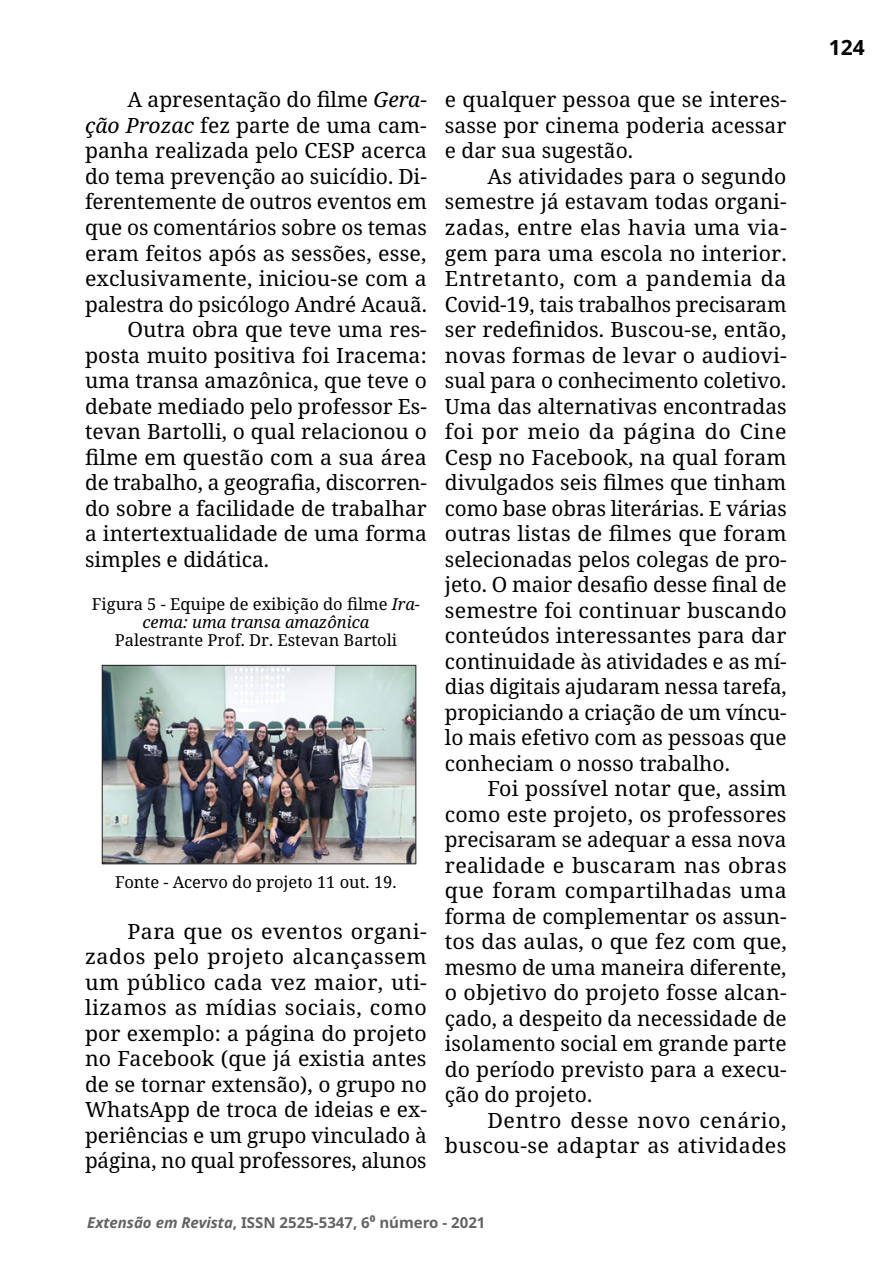
<style>
.page{position:relative;width:893px;height:1263px;background:#fff}
.page>*{position:absolute;margin:0;border:0;box-sizing:border-box;transform-origin:0 0}
.t1{font:21px/25.5px "Noto Serif";color:#000;text-align:justify}
.t2{font:21px/25.5px "Noto Serif";letter-spacing:.02em;color:#000;text-align:right}
.t3{font:700 21px "Noto Sans";color:#000}
.t4{font:16.5px/18px "Noto Serif";color:#000;text-align:center}
.t5{font:700 15px "Noto Sans";color:#646363}
.s1{font-style:italic}
</style>
<div class="page">
<img style="left:102px;top:664px;width:314px;height:200px">
<p class="t1" style="left:128px;top:88px;width:301px">A apresentação do filme <span class="s1">Gera-</span></p>
<p class="t1" style="left:85px;top:113px;width:343px"><span class="s1">ção Prozac</span> fez parte de uma cam-</p>
<p class="t1" style="left:85px;top:139px;width:343px">panha realizada pelo CESP acerca</p>
<p class="t1" style="left:85px;top:164px;width:343px">do tema prevenção ao suicídio. Di-</p>
<p class="t1" style="left:85px;top:190px;width:343px">ferentemente de outros eventos em</p>
<p class="t1" style="left:85px;top:215px;width:343px">que os comentários sobre os temas</p>
<p class="t1" style="left:85px;top:241px;width:343px">eram feitos após as sessões, esse,</p>
<p class="t1" style="left:85px;top:266px;width:343px">exclusivamente, iniciou-se com a</p>
<p class="t1" style="left:85px;top:292px;width:343px">palestra do psicólogo André Acauã.</p>
<p class="t1" style="left:128px;top:317px;width:301px">Outra obra que teve uma res-</p>
<p class="t1" style="left:85px;top:343px;width:343px">posta muito positiva foi Iracema:</p>
<p class="t1" style="left:85px;top:368px;width:343px">uma transa amazônica, que teve o</p>
<p class="t1" style="left:85px;top:394px;width:343px">debate mediado pelo professor Es-</p>
<p class="t1" style="left:85px;top:419px;width:343px">tevan Bartolli, o qual relacionou o</p>
<p class="t1" style="left:85px;top:445px;width:343px">filme em questão com a sua área</p>
<p class="t1" style="left:85px;top:470px;width:343px">de trabalho, a geografia, discorren-</p>
<p class="t1" style="left:85px;top:496px;width:343px">do sobre a facilidade de trabalhar</p>
<p class="t1" style="left:85px;top:521px;width:343px">a intertextualidade de uma forma</p>
<p class="t1" style="left:85px;top:547px;width:186px">simples e didática.</p>
<p class="t4" style="left:92px;top:596px;width:330px">Figura 5 - Equipe de exibição do filme <span class="s1">Ira&shy;cema: uma transa amazônica</span></p>
<p class="t4" style="left:115px;top:632px;width:284px">Palestrante Prof. Dr. Estevan Bartoli</p>
<p class="t4" style="left:115px;top:873px;width:283px">Fonte - Acervo do projeto 11 out. 19.</p>
<p class="t1" style="left:85px;top:919px;width:343px;text-indent:43px">Para que os eventos organi&shy;zados pelo projeto alcançassem um público cada vez maior, uti&shy;lizamos as mídias sociais, como por exemplo: a página do projeto no Facebook (que já existia antes de se tornar extensão), o grupo no WhatsApp de troca de ideias e ex&shy;periências e um grupo vinculado à página, no qual professores, alunos</p>
<p class="t1" style="left:445px;top:88px;width:343px">e qualquer pessoa que se interes&shy;sasse por cinema poderia acessar e dar sua sugestão.</p>
<p class="t1" style="left:445px;top:164px;width:343px;text-indent:43px">As atividades para o segundo semestre já estavam todas organi&shy;zadas, entre elas havia uma via&shy;gem para uma escola no interior.<br>Entretanto, com a pandemia da Covid-19, tais trabalhos precisaram ser redefinidos. Buscou-se, então, novas formas de levar o audiovi&shy;sual para o conhecimento coletivo.<br>Uma das alternativas encontradas foi por meio da página do Cine Cesp no Facebook, na qual foram divulgados seis filmes que tinham como base obras literárias. E várias outras listas de filmes que foram selecionadas pelos colegas de pro&shy;jeto. O maior desafio desse final de semestre foi continuar buscando conteúdos interessantes para dar continuidade às atividades e as mí&shy;dias digitais ajudaram nessa tarefa, propiciando a criação de um víncu&shy;lo mais efetivo com as pessoas que conheciam o nosso trabalho.</p>
<p class="t1" style="left:445px;top:776px;width:344px;text-indent:43px">Foi possível notar que, assim como este projeto, os professores precisaram se adequar a essa nova realidade e buscaram nas obras que foram compartilhadas uma forma de complementar os assun&shy;tos das aulas, o que fez com que, mesmo de uma maneira diferente, o objetivo do projeto fosse alcan&shy;çado, a despeito da necessidade de isolamento social em grande parte do período previsto para a execu&shy;ção do projeto.</p>
<p class="t2" style="left:445px;top:1108px;width:343px">Dentro desse novo cenário, buscou-se adaptar as atividades</p>
<p class="t5" style="left:87px;top:1212px;width:400px"><span class="s1">Extensão em Revista</span>, ISSN 2525-5347, 6⁰ número - 2021</p>
<p class="t3" style="left:829px;top:32px;width:38px">124</p>
</div>
